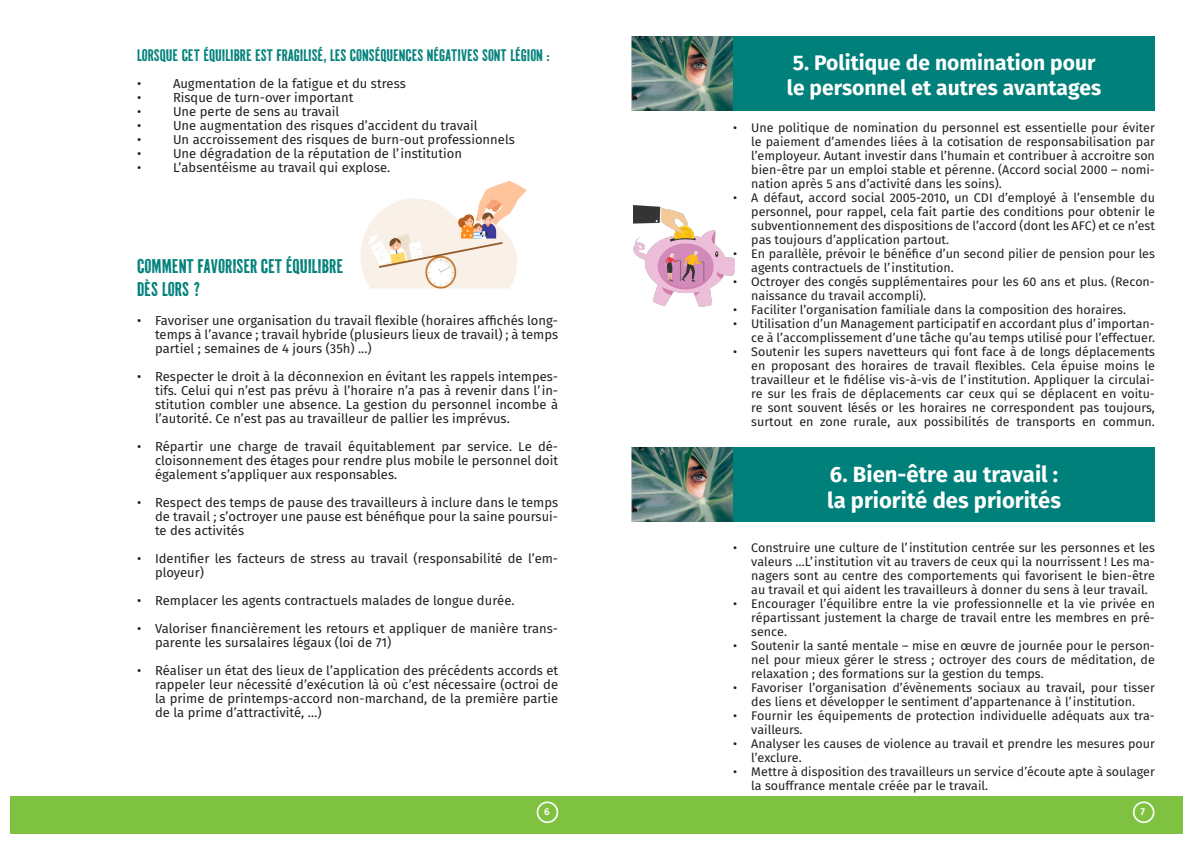
<style>
.page{position:relative;width:1191px;height:842px;background:#fff}
.page>*{position:absolute;margin:0;border:0;box-sizing:border-box;transform-origin:0 0}
.t1{font:700 30px "Fira Sans";letter-spacing:.01em;color:#fff}
.t2{font:700 22px "Fira Sans";color:#fff}
.t3{font:700 21px "Fira Sans";color:#fff}
.t4{font:19px "PF Fuel Grime";color:#00807a}
.t5{font:16px "PF Fuel Grime";color:#00807a}
.t6{font:13px/14px "Fira Sans";color:#231f20;text-align:justify}
.t7{font:12.5px/14px "Fira Sans";color:#231f20;text-align:justify}
.t8{font:600 10px "Fira Sans";color:#fff}
</style>
<div class="page">
<div style="left:11px;top:796px;width:584px;height:38px;background:#7fc241"></div>
<div style="left:537px;top:802px;width:21px;height:21px;border:1px solid #fff;border-radius:50%"></div>
<div style="left:537px;top:802px;width:20px;height:20px;border:1px solid #fff;border-radius:50%"></div>
<div style="left:587px;top:796px;width:595px;height:37px;background:#7fc241"></div>
<div style="left:1133px;top:802px;width:21px;height:21px;border:1px solid #fff;border-radius:50%"></div>
<div style="left:1133px;top:802px;width:20px;height:20px;border:1px solid #fff;border-radius:50%"></div>
<img style="left:631px;top:36px;width:102px;height:75px">
<div style="left:733px;top:36px;width:422px;height:75px;background:#00807a"></div>
<img style="left:631px;top:447px;width:102px;height:75px">
<div style="left:733px;top:447px;width:422px;height:75px;background:#00807a"></div>
<img style="left:633px;top:206px;width:101px;height:100px">
<img style="left:361px;top:180px;width:166px;height:109px">
<p class="t5" style="left:137px;top:46px;width:414px">LORSQUE CET ÉQUILIBRE EST FRAGILISÉ, LES CONSÉQUENCES NÉGATIVES SONT LÉGION :</p>
<p class="t6" style="left:137px;top:76px;width:6px">•</p>
<p class="t6" style="left:173px;top:76px;width:234px">Augmentation de la fatigue et du stress</p>
<p class="t6" style="left:137px;top:90px;width:6px">•</p>
<p class="t6" style="left:173px;top:90px;width:182px">Risque de turn-over important</p>
<p class="t6" style="left:137px;top:104px;width:6px">•</p>
<p class="t6" style="left:173px;top:104px;width:168px">Une perte de sens au travail</p>
<p class="t6" style="left:137px;top:118px;width:6px">•</p>
<p class="t6" style="left:173px;top:118px;width:306px">Une augmentation des risques d’accident du travail</p>
<p class="t6" style="left:137px;top:132px;width:6px">•</p>
<p class="t6" style="left:173px;top:132px;width:343px">Un accroissement des risques de burn-out professionnels</p>
<p class="t6" style="left:137px;top:146px;width:6px">•</p>
<p class="t6" style="left:173px;top:146px;width:290px">Une dégradation de la réputation de l’institution</p>
<p class="t6" style="left:137px;top:160px;width:6px">•</p>
<p class="t6" style="left:173px;top:160px;width:219px">L’absentéisme au travail qui explose.</p>
<p class="t4" style="left:137px;top:255px;width:207px">COMMENT FAVORISER CET ÉQUILIBRE</p>
<p class="t4" style="left:137px;top:278px;width:65px">DÈS LORS ?</p>
<p class="t6" style="left:155px;top:313px;width:405px;text-indent:-18px">• Favoriser une organisation du travail flexible (horaires affichés long&shy;temps à l’avance ; travail hybride (plusieurs lieux de travail) ; à temps partiel ; semaines de 4 jours (35h) ...)</p>
<p class="t6" style="left:155px;top:369px;width:405px;text-indent:-18px">• Respecter le droit à la déconnexion en évitant les rappels intempes&shy;tifs. Celui qui n’est pas prévu à l’horaire n’a pas à revenir dans l’in&shy;stitution combler une absence. La gestion du personnel incombe à l’autorité. Ce n’est pas au travailleur de pallier les imprévus.</p>
<p class="t6" style="left:155px;top:439px;width:405px;text-indent:-18px">• Répartir une charge de travail équitablement par service. Le dé&shy;cloisonnement des étages pour rendre plus mobile le personnel doit également s’appliquer aux responsables.</p>
<p class="t6" style="left:155px;top:495px;width:405px;text-indent:-18px">• Respect des temps de pause des travailleurs à inclure dans le temps de travail ; s’octroyer une pause est bénéfique pour la saine poursui&shy;te des activités</p>
<p class="t6" style="left:155px;top:551px;width:405px;text-indent:-18px">• Identifier les facteurs de stress au travail (responsabilité de l’em&shy;ployeur)</p>
<p class="t6" style="left:137px;top:593px;width:379px">• Remplacer les agents contractuels malades de longue durée.</p>
<p class="t6" style="left:155px;top:621px;width:405px;text-indent:-18px">• Valoriser financièrement les retours et appliquer de manière trans&shy;parente les sursalaires légaux (loi de 71)</p>
<p class="t6" style="left:155px;top:663px;width:405px;text-indent:-18px">• Réaliser un état des lieux de l’application des précédents accords et rappeler leur nécessité d’exécution là où c’est nécessaire (octroi de la prime de printemps-accord non-marchand, de la première partie de la prime d’attractivité, …)</p>
<p class="t8" style="left:544px;top:804px;width:7px">6</p>
<p class="t1" style="left:661px;top:28px;width:466px">RENFORCEMENT OU DISPARITION?</p>
<p class="t3" style="left:793px;top:45px;width:304px">5. Politique de nomination pour</p>
<p class="t3" style="left:787px;top:70px;width:316px">le personnel et autres avantages</p>
<p class="t7" style="left:751px;top:120px;width:405px;text-indent:-18px">• Une politique de nomination du personnel est essentielle pour éviter le paiement d’amendes liées à la cotisation de responsabilisation par l’employeur. Autant investir dans l’humain et contribuer à accroitre son bien-être par un emploi stable et pérenne. (Accord social 2000 – nomi&shy;nation après 5 ans d’activité dans les soins).</p>
<p class="t7" style="left:751px;top:190px;width:405px;text-indent:-18px">• A défaut, accord social 2005-2010, un CDI d’employé à l’ensemble du personnel, pour rappel, cela fait partie des conditions pour obtenir le subventionnement des dispositions de l’accord (dont les AFC) et ce n’est pas toujours d’application partout.</p>
<p class="t7" style="left:751px;top:246px;width:405px;text-indent:-18px">• En parallèle, prévoir le bénéfice d’un second pilier de pension pour les agents contractuels de l’institution.</p>
<p class="t7" style="left:751px;top:274px;width:405px;text-indent:-18px">• Octroyer des congés supplémentaires pour les 60 ans et plus. (Recon&shy;naissance du travail accompli).</p>
<p class="t7" style="left:733px;top:302px;width:394px">• Faciliter l’organisation familiale dans la composition des horaires.</p>
<p class="t7" style="left:733px;top:316px;width:423px;text-align:right">• Utilisation d’un Management participatif en accordant plus d’importan&shy;ce à l’accomplissement d’une tâche qu’au temps utilisé pour l’effectuer.</p>
<p class="t7" style="left:751px;top:344px;width:405px;text-indent:-18px">• Soutenir les supers navetteurs qui font face à de longs déplacements en proposant des horaires de travail flexibles. Cela épuise moins le travailleur et le fidélise vis-à-vis de l’institution. Appliquer la circulai&shy;re sur les frais de déplacements car ceux qui se déplacent en voitu&shy;re sont souvent lésés or les horaires ne correspondent pas toujours, surtout en zone rurale, aux possibilités de transports en commun.</p>
<p class="t2" style="left:830px;top:456px;width:230px">6. Bien-être au travail :</p>
<p class="t2" style="left:827px;top:482px;width:235px">la priorité des priorités</p>
<p class="t7" style="left:751px;top:540px;width:405px;text-indent:-18px">• Construire une culture de l’institution centrée sur les personnes et les valeurs …L’institution vit au travers de ceux qui la nourrissent ! Les ma&shy;nagers sont au centre des comportements qui favorisent le bien-être au travail et qui aident les travailleurs à donner du sens à leur travail.</p>
<p class="t7" style="left:751px;top:596px;width:405px;text-indent:-18px">• Encourager l’équilibre entre la vie professionnelle et la vie privée en répartissant justement la charge de travail entre les membres en pré&shy;sence.</p>
<p class="t7" style="left:751px;top:638px;width:405px;text-indent:-18px">• Soutenir la santé mentale – mise en œuvre de journée pour le person&shy;nel pour mieux gérer le stress ; octroyer des cours de méditation, de relaxation ; des formations sur la gestion du temps.</p>
<p class="t7" style="left:733px;top:680px;width:423px;text-align:center">• Favoriser l’organisation d’évènements sociaux au travail, pour tisser des liens et développer le sentiment d’appartenance à l’institution.</p>
<p class="t7" style="left:751px;top:708px;width:405px;text-indent:-18px">• Fournir les équipements de protection individuelle adéquats aux tra&shy;vailleurs.</p>
<p class="t7" style="left:751px;top:736px;width:405px;text-indent:-18px">• Analyser les causes de violence au travail et prendre les mesures pour l’exclure.</p>
<p class="t7" style="left:751px;top:764px;width:405px;text-indent:-18px">• Mettre à disposition des travailleurs un service d’écoute apte à soulager la souffrance mentale créée par le travail.</p>
<p class="t8" style="left:1140px;top:804px;width:6px">7</p>
</div>
